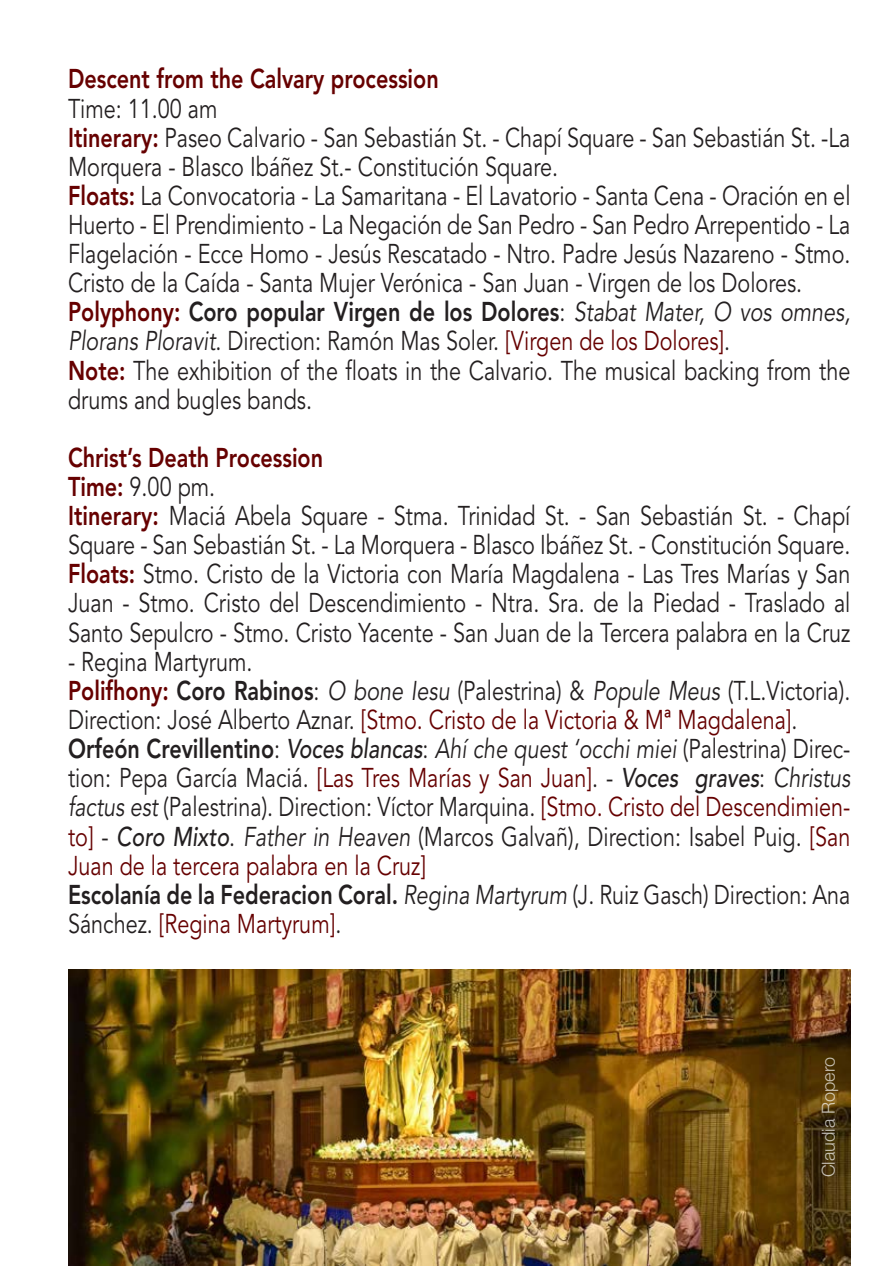
<style>
.page{position:relative;width:893px;height:1276px;background:#fff}
.page>*{position:absolute;margin:0;border:0;box-sizing:border-box;transform-origin:0 0}
.t1{font:27px/29.1px "Avenir LT Std";color:#231f20;scale:.8 1}
.t2{font:italic 27px/29.1px "Avenir LT Std";color:#231f20;scale:.8 1}
.t3{font:800 27px "Avenir LT Std";color:#600;scale:.8 1}
.t4{font:300 18px "Helvetica Neue LT Std";color:#fff}
.s1{font-weight:800;color:#600}
.s2{font-weight:800;font-style:normal;color:#600}
.s3{font-weight:800;font-style:normal}
.s4{font-style:normal}
.s5{font-style:normal;color:#600}
.s6{font-weight:800}
.s7{font-style:italic}
.s8{color:#600}
.s9{font-weight:500;font-style:italic}
</style>
<div class="page">
<img style="left:68px;top:969px;width:782px;height:296px">
<p class="t3" style="left:68px;top:63px;width:465px">Descent from the Calvary procession</p>
<p class="t1" style="left:68px;top:94px;width:188px">Time: 11.00 am</p>
<p class="t1" style="left:68px;top:124px;width:980px"><span class="s1">Itinerary:</span> Paseo Calvario - San Sebastián St. - Chapí Square - San Sebastián St. -La<br>Morquera - Blasco Ibáñez St.- Constitución Square.</p>
<p class="t1" style="left:68px;top:182px;width:980px;text-align:justify"><span class="s1">Floats:</span> La Convocatoria - La Samaritana - El Lavatorio - Santa Cena - Oración en el Huerto - El Prendimiento - La Negación de San Pedro - San Pedro Arrepentido - La Flagelación - Ecce Homo - Jesús Rescatado - Ntro. Padre Jesús Nazareno - Stmo.<br>Cristo de la Caída - Santa Mujer Verónica - San Juan - Virgen de los Dolores.</p>
<p class="t2" style="left:68px;top:298px;width:979px"><span class="s2">Polyphony:</span> <span class="s3">Coro popular Virgen de los Dolores</span><span class="s4">:</span> Stabat Mater, O vos omnes,<br>Plorans Ploravit<span class="s4">. Direction: Ramón Mas Soler.</span> <span class="s5">[Virgen de los Dolores]</span><span class="s4">.</span></p>
<p class="t1" style="left:68px;top:356px;width:979px"><span class="s1">Note:</span> The exhibition of the floats in the Calvario. The musical backing from the drums and bugles bands.</p>
<p class="t3" style="left:68px;top:441px;width:320px">Christ’s Death Procession</p>
<p class="t1" style="left:68px;top:473px;width:186px"><span class="s1">Time:</span> 9.00 pm.</p>
<p class="t1" style="left:68px;top:502px;width:980px"><span class="s1">Itinerary:</span> Maciá Abela Square - Stma. Trinidad St. - San Sebastián St. - Chapí<br>Square - San Sebastián St. - La Morquera - Blasco Ibáñez St. - Constitución Square.</p>
<p class="t1" style="left:68px;top:560px;width:979px;text-align:justify"><span class="s1">Floats:</span> Stmo. Cristo de la Victoria con María Magdalena - Las Tres Marías y San Juan - Stmo. Cristo del Descendimiento - Ntra. Sra. de la Piedad - Traslado al Santo Sepulcro - Stmo. Cristo Yacente - San Juan de la Tercera palabra en la Cruz</p>
<p class="t1" style="left:68px;top:647px;width:232px">- Regina Martyrum.</p>
<p class="t1" style="left:68px;top:676px;width:979px"><span class="s1">Polifhony:</span> <span class="s6">Coro Rabinos</span>: <span class="s7">O bone Iesu</span> (Palestrina) &amp; <span class="s7">Popule Meus</span> (T.L.Victoria).<br>Direction: José Alberto Aznar. <span class="s8">[Stmo. Cristo de la Victoria &amp; Mª Magdalena]</span>.</p>
<p class="t1" style="left:68px;top:735px;width:979px;text-align:justify"><span class="s6">Orfeón Crevillentino</span>: <span class="s9">Voces blancas</span>: <span class="s7">Ahí che quest ‘occhi miei</span> (Palestrina) Direc&shy;tion: Pepa García Maciá. <span class="s8">[Las Tres Marías y San Juan]</span>. - <span class="s9">Voces graves</span>: <span class="s7">Christus factus est</span> (Palestrina). Direction: Víctor Marquina. <span class="s8">[Stmo. Cristo del Descendimien&shy;to]</span> - <span class="s9">Coro Mixto</span>. <span class="s7">Father in Heaven</span> (Marcos Galvañ), Direction: Isabel Puig. <span class="s8">[San Juan de la tercera palabra en la Cruz]</span></p>
<p class="t1" style="left:68px;top:881px;width:979px"><span class="s6">Escolanía de la Federacion Coral.</span> <span class="s7">Regina Martyrum</span> (J. Ruiz Gasch) Direction: Ana<br>Sánchez. <span class="s8">[Regina Martyrum]</span>.</p>
<p class="t4" style="left:817px;top:1177px;width:122px;rotate:-90deg">Claudia Ropero</p>
</div>
